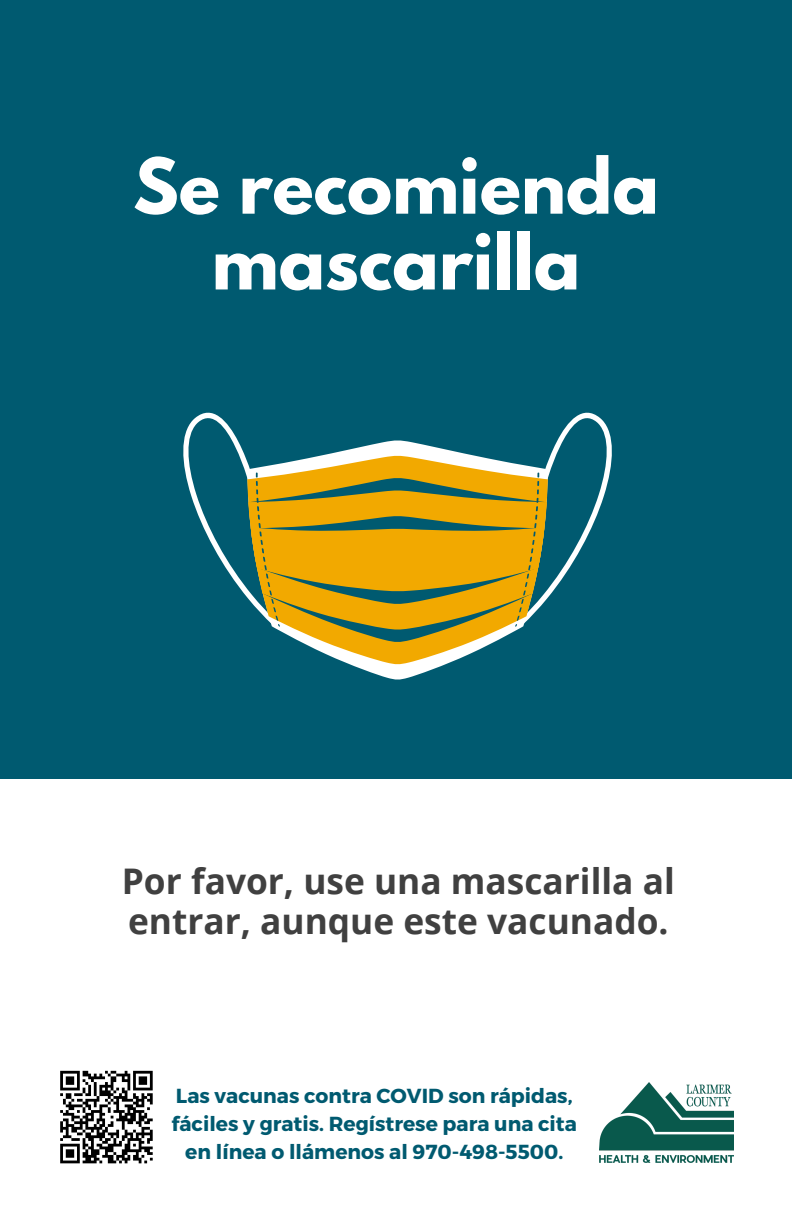
<style>
.page{position:relative;width:792px;height:1224px;background:#fff}
.page>*{position:absolute;margin:0;border:0;box-sizing:border-box;transform-origin:0 0}
.t1{font:700 68.2px/75.8px "League Spartan";color:#fff;text-align:center}
.t2{font:700 35.3px/39.8px "Open Sans";color:#404040}
.t3{font:700 20.3px/28.1px "Montserrat";color:#005a70;text-align:center}
</style>
<div class="page">
<div style="left:0;top:0;width:792px;height:778px;background:#005a70"></div>
<svg style="left:351px;top:665px;width:93px;height:15px"></svg>
<svg style="left:303px;top:643px;width:189px;height:22px"></svg>
<svg style="left:183px;top:412px;width:429px;height:231px"></svg>
<svg style="left:256px;top:472px;width:283px;height:155px;background:#ca9d16"></svg>
<img style="left:600px;top:1082px;width:133px;height:81px">
<svg style="left:60px;top:1071px;width:92px;height:92px"></svg>
<p class="t1" style="left:133px;top:157px;width:528px">Se recomienda mascarilla</p>
<p class="t2" style="left:122px;top:860px;width:555px">Por favor, use una mascarilla al entrar, aunque este vacunado.</p>
<p class="t3" style="left:172px;top:1080px;width:407px">Las vacunas contra COVID son rápidas, fáciles y gratis. Regístrese para una cita en línea o llámenos al 970-498-5500.</p>
</div>
